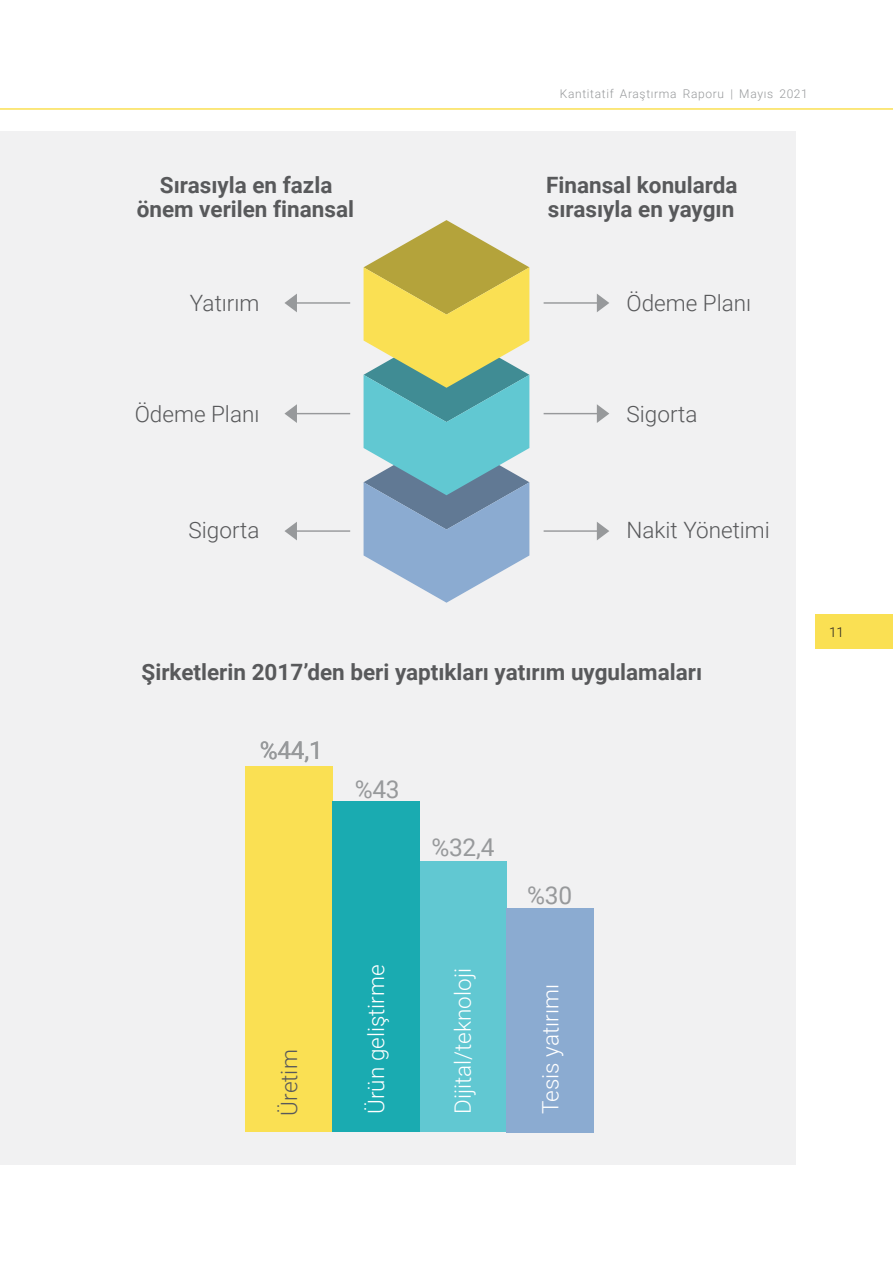
<style>
.page{position:relative;width:893px;height:1263px;background:#fff}
.page>*{position:absolute;margin:0;border:0;box-sizing:border-box;transform-origin:0 0}
.t1{font:24.45px "Roboto";letter-spacing:-.01em;color:#97999b}
.t2{font:700 22.5px/23.2px "Roboto";color:#58595b;text-align:center}
.t3{font:300 22.5px "Roboto";color:#58595b}
.t4{font:300 22.5px "Roboto";color:#fff}
.t5{font:300 13.5px "Roboto";color:#231f20}
.t6{font:300 12px "Roboto";letter-spacing:.055em;color:#97999b}
</style>
<div class="page">
<div style="left:0;top:132px;width:795px;height:1033px;background:#f1f1f2"></div>
<div style="left:815px;top:614px;width:78px;height:35px;background:#fae053"></div>
<hr style="left:0;top:108px;width:893px;height:2px;background:#fae053">
<svg style="left:364px;top:220px;width:165px;height:383px"></svg>
<svg style="left:284px;top:294px;width:13px;height:18px"></svg>
<hr style="left:294px;top:302px;width:56px;height:2px;background:#97999b">
<svg style="left:597px;top:294px;width:12px;height:18px"></svg>
<hr style="left:544px;top:302px;width:55px;height:2px;background:#97999b">
<svg style="left:284px;top:404px;width:13px;height:19px"></svg>
<hr style="left:294px;top:413px;width:56px;height:1px;background:#97999b">
<svg style="left:597px;top:404px;width:12px;height:19px"></svg>
<hr style="left:544px;top:413px;width:55px;height:1px;background:#97999b">
<svg style="left:284px;top:522px;width:13px;height:18px"></svg>
<hr style="left:294px;top:530px;width:56px;height:2px;background:#97999b">
<svg style="left:597px;top:522px;width:12px;height:18px"></svg>
<hr style="left:544px;top:530px;width:55px;height:2px;background:#97999b">
<div style="left:419px;top:861px;width:88px;height:271px;background:#61c8d2"></div>
<div style="left:245px;top:766px;width:87px;height:366px;background:#fae053"></div>
<div style="left:507px;top:908px;width:87px;height:224px;background:#8babd1"></div>
<div style="left:332px;top:801px;width:87px;height:331px;background:#1aabb1"></div>
<p class="t6" style="left:560px;top:89px;width:250px">Kantitatif Araştırma Raporu | Mayıs 2021</p>
<p class="t2" style="left:137px;top:176px;width:219px">Sırasıyla en fazla önem verilen finansal</p>
<p class="t2" style="left:546px;top:176px;width:193px;text-align:left">Finansal konularda sırasıyla en yaygın</p>
<p class="t3" style="left:190px;top:294px;width:71px">Yatırım</p>
<p class="t3" style="left:627px;top:294px;width:126px">Ödeme Planı</p>
<p class="t3" style="left:135px;top:405px;width:126px">Ödeme Planı</p>
<p class="t3" style="left:627px;top:405px;width:72px">Sigorta</p>
<p class="t3" style="left:189px;top:521px;width:72px">Sigorta</p>
<p class="t3" style="left:627px;top:521px;width:145px">Nakit Yönetimi</p>
<p class="t2" style="left:142px;top:663px;width:562px">Şirketlerin 2017’den beri yaptıkları yatırım uygulamaları</p>
<p class="t1" style="left:260px;top:741px;width:65px">%44,1</p>
<p class="t3" style="left:280px;top:1115px;width:67px;rotate:-90deg">Üretim</p>
<p class="t1" style="left:355px;top:779px;width:46px">%43</p>
<p class="t1" style="left:431px;top:838px;width:65px">%32,4</p>
<p class="t4" style="left:367px;top:1114px;width:151px;rotate:-90deg">Ürün geliştirme</p>
<p class="t4" style="left:454px;top:1114px;width:147px;rotate:-90deg">Dijital/teknoloji</p>
<p class="t1" style="left:527px;top:885px;width:46px">%30</p>
<p class="t4" style="left:542px;top:1114px;width:131px;rotate:-90deg">Tesis yatırımı</p>
<p class="t5" style="left:829px;top:626px;width:16px">11</p>
</div>
